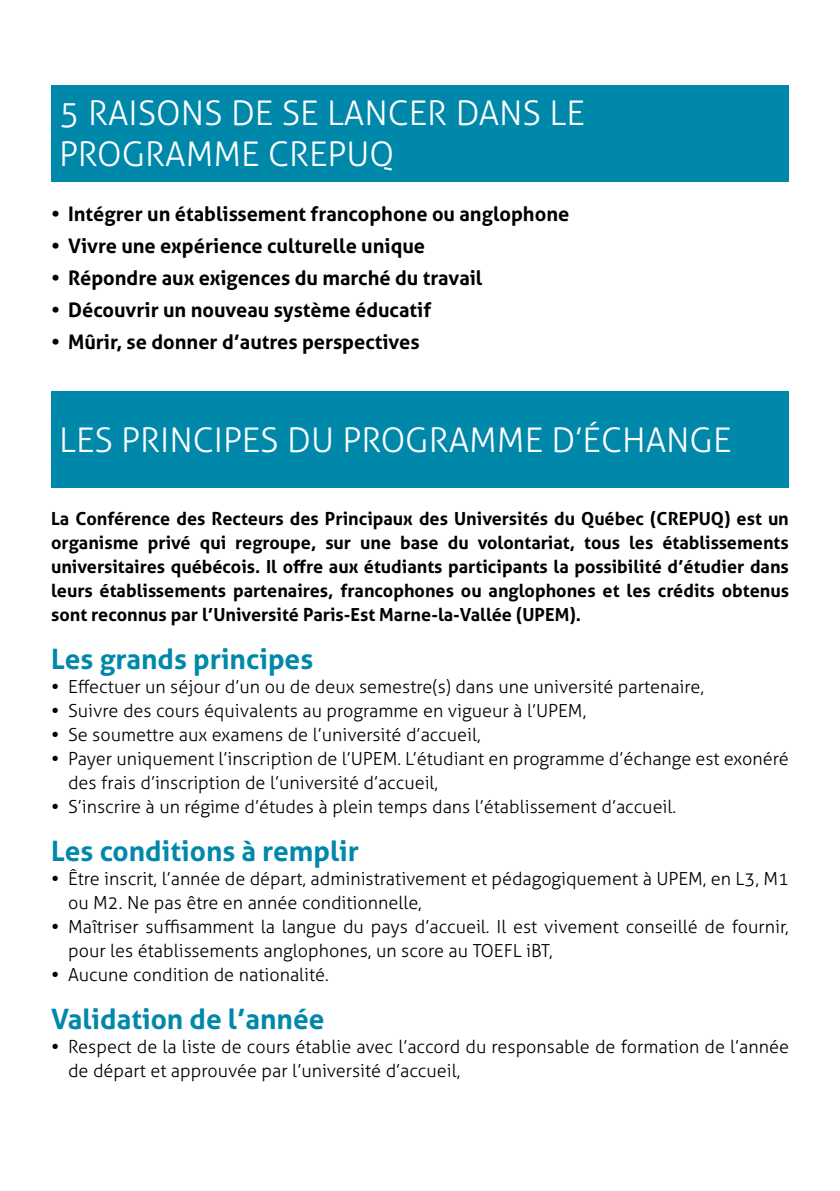
<style>
.page{position:relative;width:840px;height:1191px;background:#fff}
.page>*{position:absolute;margin:0;border:0;box-sizing:border-box;transform-origin:0 0}
.t1{font:300 34px/40.8px "Aller";color:#fff}
.t2{font:700 28px "Aller";color:#0088ab}
.t3{font:700 20px "Aller";color:#000}
.t4{font:300 18px/24px "Aller";color:#000}
.t5{font:700 18px/24px "Aller";color:#000;text-align:justify}
</style>
<div class="page">
<div style="left:51px;top:85px;width:737px;height:96px;background:#0088ab"></div>
<div style="left:51px;top:391px;width:737px;height:96px;background:#0088ab"></div>
<h1 class="t1" style="left:59px;top:93px;width:527px">5 Raisons de se lancer dans le programme crepuq</h1>
<p class="t3" style="left:51px;top:202px;width:519px">• Intégrer un établissement francophone ou anglophone</p>
<p class="t3" style="left:51px;top:234px;width:375px">• Vivre une expérience culturelle unique</p>
<p class="t3" style="left:51px;top:266px;width:432px">• Répondre aux exigences du marché du travail</p>
<p class="t3" style="left:51px;top:298px;width:381px">• Découvrir un nouveau système éducatif</p>
<p class="t3" style="left:51px;top:330px;width:370px">• Mûrir, se donner d’autres perspectives</p>
<h1 class="t1" style="left:59px;top:419px;width:673px">Les principes du programme d’échange</h1>
<p class="t5" style="left:51px;top:507px;width:739px">La Conférence des Recteurs des Principaux des Universités du Québec (CREPUQ) est un organisme privé qui regroupe, sur une base du volontariat, tous les établissements universitaires québécois. Il offre aux étudiants participants la possibilité d’étudier dans leurs établissements partenaires, francophones ou anglophones et les crédits obtenus sont reconnus par l’Université Paris-Est Marne-la-Vallée (UPEM).</p>
<h2 class="t2" style="left:51px;top:642px;width:263px">Les grands principes</h2>
<p class="t4" style="left:68px;top:675px;width:721px">Effectuer un séjour d’un ou de deux semestre(s) dans une université partenaire,<br>Suivre des cours équivalents au programme en vigueur à l’UPEM,<br>Se soumettre aux examens de l’université d’accueil,<br>Payer uniquement l’inscription de l’UPEM. L’étudiant en programme d’échange est exonéré des frais d’inscription de l’université d’accueil,<br>S’inscrire à un régime d’études à plein temps dans l’établissement d’accueil.</p>
<h2 class="t2" style="left:51px;top:834px;width:309px">Les conditions à remplir</h2>
<p class="t4" style="left:68px;top:867px;width:722px">Être inscrit, l’année de départ, administrativement et pédagogiquement à UPEM, en L3, M1 ou M2. Ne pas être en année conditionnelle,<br>Maîtriser suffisamment la langue du pays d’accueil. Il est vivement conseillé de fournir, pour les établissements anglophones, un score au TOEFL iBT,<br>Aucune condition de nationalité.</p>
<h2 class="t2" style="left:51px;top:1002px;width:275px">Validation de l’année</h2>
<p class="t4" style="left:68px;top:1035px;width:722px">Respect de la liste de cours établie avec l’accord du responsable de formation de l’année de départ et approuvée par l’université d’accueil,</p>
</div>
